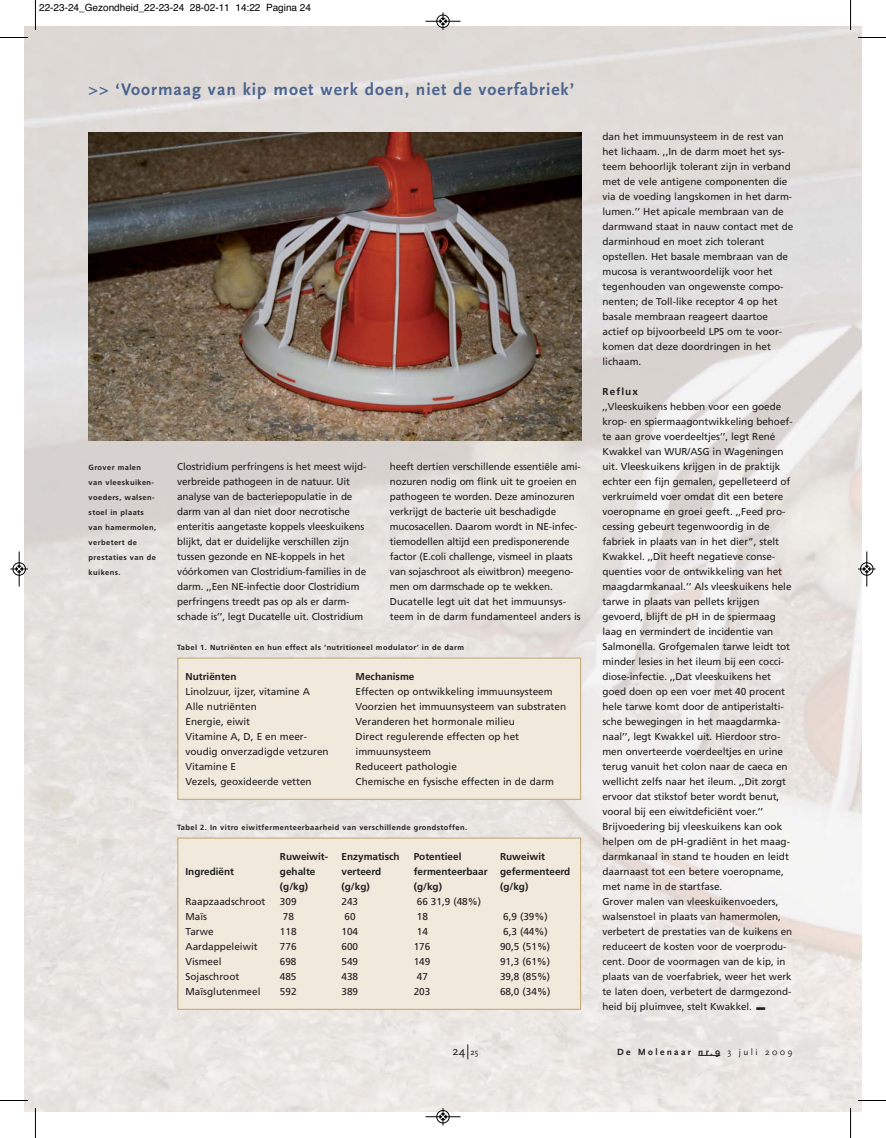
<style>
.page{position:relative;width:886px;height:1138px;background:#fff}
.page>*{position:absolute;margin:0;border:0;box-sizing:border-box;transform-origin:0 0}
.t1{font:35px "Frutiger";color:#231f20}
.t2{font:700 17.5px "Scala Sans";letter-spacing:.055em;color:#4b648f}
.t3{font:12.5px "Scala Sans";color:#231f20}
.t4{font:10px/15px "Frutiger";letter-spacing:-.005em;color:#231f20}
.t5{font:700 10px "Frutiger";color:#231f20}
.t6{font:10px "Helvetica";color:#000}
.t7{font:700 9.38px "Scala Sans";letter-spacing:.25em;color:#231f20}
.t8{font:700 7.5px/15px "Frutiger";letter-spacing:.055em;color:#231f20}
.s1{font-weight:700}
.s2{font-size:8.75px}
.s3{font-weight:400}
</style>
<div class="page">
<img style="left:25px;top:27px;width:836px;height:1084px">
<svg style="left:698px;top:1055px;width:22px;height:1px"></svg>
<svg style="left:468px;top:1044px;width:1px;height:15px"></svg>
<img style="left:89px;top:133px;width:492px;height:307px">
<div style="left:178px;top:659px;width:402px;height:140px;background:#f2e9dd"></div>
<div style="left:177px;top:657px;width:404px;height:143px;border:1px solid #cbaf84"></div>
<div style="left:178px;top:839px;width:402px;height:170px;background:#f2e9dd"></div>
<div style="left:177px;top:837px;width:404px;height:173px;border:1px solid #cbaf84"></div>
<hr style="left:35px;top:0;width:1px;height:30px;background:#000">
<svg style="left:0;top:37px;width:28px;height:1px"></svg>
<hr style="left:850px;top:0;width:1px;height:30px;background:#000">
<svg style="left:858px;top:37px;width:28px;height:1px"></svg>
<hr style="left:35px;top:1108px;width:1px;height:30px;background:#000">
<svg style="left:0;top:1100px;width:28px;height:1px"></svg>
<hr style="left:850px;top:1108px;width:1px;height:30px;background:#000">
<svg style="left:858px;top:1100px;width:28px;height:1px"></svg>
<div style="left:436px;top:15px;width:14px;height:13px;border:1px solid #fff;border-radius:50%"></div>
<hr style="left:425px;top:21px;width:35px;height:1px;background:#000">
<div style="left:437px;top:15px;width:12px;height:13px;border:1px solid #000;border-radius:50%"></div>
<svg style="left:440px;top:12px;width:6px;height:18px"></svg>
<div style="left:436px;top:1110px;width:14px;height:13px;border:1px solid #fff;border-radius:50%"></div>
<hr style="left:425px;top:1117px;width:35px;height:1px;background:#000">
<div style="left:437px;top:1110px;width:12px;height:13px;border:1px solid #000;border-radius:50%"></div>
<svg style="left:440px;top:1108px;width:6px;height:17px"></svg>
<div style="left:13px;top:562px;width:13px;height:14px;border:1px solid #fff;border-radius:50%"></div>
<hr style="left:19px;top:551px;width:1px;height:35px;background:#000">
<div style="left:13px;top:563px;width:13px;height:12px;border:1px solid #000;border-radius:50%"></div>
<svg style="left:10px;top:566px;width:18px;height:6px"></svg>
<div style="left:860px;top:562px;width:13px;height:14px;border:1px solid #fff;border-radius:50%"></div>
<hr style="left:866px;top:551px;width:1px;height:35px;background:#000">
<div style="left:860px;top:563px;width:13px;height:12px;border:1px solid #000;border-radius:50%"></div>
<svg style="left:858px;top:566px;width:17px;height:6px"></svg>
<p class="t6" style="left:39px;top:4px;width:273px">22-23-24_Gezondheid_22-23-24 28-02-11 14:22 Pagina 24</p>
<p class="t2" style="left:89px;top:82px;width:487px">&gt;&gt; ‘Voormaag van kip moet werk doen, niet de voerfabriek’</p>
<p class="t8" style="left:89px;top:460px;width:69px">Grover malen van vleeskuiken&shy;voeders, walsen&shy;stoel in plaats van hamermolen, verbetert de prestaties van de kuikens.</p>
<p class="t4" style="left:177px;top:460px;width:191px">Clostridium perfringens is het meest wijd&shy;verbreide pathogeen in de natuur. Uit analyse van de bacteriepopulatie in de darm van al dan niet door necrotische enteritis aangetaste koppels vleeskuikens blijkt, dat er duidelijke verschillen zijn tussen gezonde en NE-koppels in het vóórkomen van Clostridium-families in de darm. ,,Een NE-infectie door Clostridium perfringens treedt pas op als er darm&shy;schade is’’, legt Ducatelle uit. Clostridium</p>
<p class="t4" style="left:390px;top:460px;width:192px">heeft dertien verschillende essentiële ami&shy;nozuren nodig om flink uit te groeien en pathogeen te worden. Deze aminozuren verkrijgt de bacterie uit beschadigde mucosacellen. Daarom wordt in NE-infec&shy;tiemodellen altijd een predisponerende factor (E.coli challenge, vismeel in plaats van sojaschroot als eiwitbron) meegeno&shy;men om darmschade op te wekken.<br>Ducatelle legt uit dat het immuunsys&shy;teem in de darm fundamenteel anders is</p>
<p class="t8" style="left:177px;top:640px;width:288px">Tabel 1. Nutriënten en hun effect als ‘nutritioneel modulator’ in de darm</p>
<p class="t5" style="left:186px;top:672px;width:53px">Nutriënten</p>
<p class="t5" style="left:356px;top:672px;width:60px">Mechanisme</p>
<p class="t4" style="left:186px;top:685px;width:126px">Linolzuur, ijzer, vitamine A</p>
<p class="t4" style="left:356px;top:685px;width:199px">Effecten op ontwikkeling immuunsysteem</p>
<p class="t4" style="left:186px;top:700px;width:73px">Alle nutriënten</p>
<p class="t4" style="left:356px;top:700px;width:212px">Voorzien het immuunsysteem van substraten</p>
<p class="t4" style="left:186px;top:715px;width:66px">Energie, eiwit</p>
<p class="t4" style="left:356px;top:715px;width:161px">Veranderen het hormonale milieu</p>
<p class="t4" style="left:186px;top:730px;width:123px">Vitamine A, D, E en meer-</p>
<p class="t4" style="left:356px;top:730px;width:165px">Direct regulerende effecten op het</p>
<p class="t4" style="left:186px;top:745px;width:145px">voudig onverzadigde vetzuren</p>
<p class="t4" style="left:356px;top:745px;width:77px">immuunsysteem</p>
<p class="t4" style="left:186px;top:760px;width:52px">Vitamine E</p>
<p class="t4" style="left:356px;top:760px;width:103px">Reduceert pathologie</p>
<p class="t4" style="left:186px;top:775px;width:128px">Vezels, geoxideerde vetten</p>
<p class="t4" style="left:356px;top:775px;width:200px">Chemische en fysische effecten in de darm</p>
<p class="t8" style="left:177px;top:820px;width:291px">Tabel 2. In vitro eiwitfermenteerbaarheid van verschillende grondstoffen.</p>
<p class="t5" style="left:280px;top:852px;width:50px">Ruweiwit-</p>
<p class="t5" style="left:341px;top:852px;width:60px">Enzymatisch</p>
<p class="t5" style="left:414px;top:852px;width:49px">Potentieel</p>
<p class="t5" style="left:500px;top:852px;width:46px">Ruweiwit</p>
<p class="t5" style="left:186px;top:867px;width:50px">Ingrediënt</p>
<p class="t5" style="left:280px;top:867px;width:37px">gehalte</p>
<p class="t5" style="left:341px;top:867px;width:41px">verteerd</p>
<p class="t5" style="left:414px;top:867px;width:158px">fermenteerbaar gefermenteerd</p>
<p class="t5" style="left:280px;top:882px;width:30px">(g/kg)</p>
<p class="t5" style="left:341px;top:882px;width:30px">(g/kg)</p>
<p class="t5" style="left:414px;top:882px;width:30px">(g/kg)</p>
<p class="t5" style="left:500px;top:882px;width:30px">(g/kg)</p>
<p class="t4" style="left:186px;top:895px;width:81px">Raapzaadschroot</p>
<p class="t4" style="left:280px;top:895px;width:18px">309</p>
<p class="t4" style="left:341px;top:895px;width:18px">243</p>
<p class="t4" style="left:417px;top:895px;width:66px">66 31,9 (48%)</p>
<p class="t4" style="left:186px;top:910px;width:23px">Maïs</p>
<p class="t4" style="left:283px;top:910px;width:13px">78</p>
<p class="t4" style="left:344px;top:910px;width:13px">60</p>
<p class="t4" style="left:417px;top:910px;width:13px">18</p>
<p class="t4" style="left:503px;top:910px;width:46px">6,9 (39%)</p>
<p class="t4" style="left:186px;top:925px;width:30px">Tarwe</p>
<p class="t4" style="left:280px;top:925px;width:18px">118</p>
<p class="t4" style="left:341px;top:925px;width:18px">104</p>
<p class="t4" style="left:417px;top:925px;width:13px">14</p>
<p class="t4" style="left:503px;top:925px;width:46px">6,3 (44%)</p>
<p class="t4" style="left:186px;top:940px;width:74px">Aardappeleiwit</p>
<p class="t4" style="left:280px;top:940px;width:18px">776</p>
<p class="t4" style="left:341px;top:940px;width:18px">600</p>
<p class="t4" style="left:414px;top:940px;width:18px">176</p>
<p class="t4" style="left:500px;top:940px;width:52px">90,5 (51%)</p>
<p class="t4" style="left:186px;top:955px;width:37px">Vismeel</p>
<p class="t4" style="left:280px;top:955px;width:18px">698</p>
<p class="t4" style="left:341px;top:955px;width:18px">549</p>
<p class="t4" style="left:414px;top:955px;width:18px">149</p>
<p class="t4" style="left:500px;top:955px;width:52px">91,3 (61%)</p>
<p class="t4" style="left:186px;top:970px;width:55px">Sojaschroot</p>
<p class="t4" style="left:280px;top:970px;width:18px">485</p>
<p class="t4" style="left:341px;top:970px;width:18px">438</p>
<p class="t4" style="left:417px;top:970px;width:13px">47</p>
<p class="t4" style="left:500px;top:970px;width:52px">39,8 (85%)</p>
<p class="t4" style="left:186px;top:985px;width:76px">Maïsglutenmeel</p>
<p class="t4" style="left:280px;top:985px;width:18px">592</p>
<p class="t4" style="left:341px;top:985px;width:18px">389</p>
<p class="t4" style="left:414px;top:985px;width:18px">203</p>
<p class="t4" style="left:500px;top:985px;width:52px">68,0 (34%)</p>
<p class="t4" style="left:602px;top:130px;width:192px">dan het immuunsysteem in de rest van het lichaam. ,,In de darm moet het sys&shy;teem behoorlijk tolerant zijn in verband met de vele antigene componenten die via de voeding langskomen in het darm&shy;lumen.’’ Het apicale membraan van de darmwand staat in nauw contact met de darminhoud en moet zich tolerant opstellen. Het basale membraan van de mucosa is verantwoordelijk voor het tegenhouden van ongewenste compo&shy;nenten; de Toll-like receptor 4 op het basale membraan reageert daartoe actief op bijvoorbeeld LPS om te voor&shy;komen dat deze doordringen in het lichaam.</p>
<p class="t4" style="left:602px;top:385px;width:192px"><span class="s1">Reflux<br></span>,,Vleeskuikens hebben voor een goede krop- en spiermaagontwikkeling behoef&shy;te aan grove voerdeeltjes’’, legt René Kwakkel van WUR/ASG in Wageningen uit. Vleeskuikens krijgen in de praktijk echter een fijn gemalen, gepelleteerd of verkruimeld voer omdat dit een betere voeropname en groei geeft. ,,Feed pro&shy;cessing gebeurt tegenwoordig in de fabriek in plaats van in het dier”, stelt Kwakkel. ,,Dit heeft negatieve conse&shy;quenties voor de ontwikkeling van het maagdarmkanaal.’’ Als vleeskuikens hele tarwe in plaats van pellets krijgen gevoerd, blijft de pH in de spiermaag laag en vermindert de incidentie van Salmonella. Grofgemalen tarwe leidt tot minder lesies in het ileum bij een cocci&shy;diose-infectie. ,,Dat vleeskuikens het goed doen op een voer met 40 procent hele tarwe komt door de antiperistalti&shy;sche bewegingen in het maagdarmka&shy;naal’’, legt Kwakkel uit. Hierdoor stro&shy;men onverteerde voerdeeltjes en urine terug vanuit het colon naar de caeca en wellicht zelfs naar het ileum. ,,Dit zorgt ervoor dat stikstof beter wordt benut, vooral bij een eiwitdeficiënt voer.’’ Brijvoedering bij vleeskuikens kan ook helpen om de pH-gradiënt in het maag&shy;darmkanaal in stand te houden en leidt daarnaast tot een betere voeropname, met name in de startfase.<br>Grover malen van vleeskuikenvoeders, walsenstoel in plaats van hamermolen, verbetert de prestaties van de kuikens en reduceert de kosten voor de voerprodu&shy;cent. Door de voormagen van de kip, in plaats van de voerfabriek, weer het werk te laten doen, verbetert de darmgezond&shy;heid bij pluimvee, stelt Kwakkel.</p>
<p class="t1" style="left:755px;top:991px;width:13px">-</p>
<p class="t3" style="left:452px;top:1045px;width:27px">24 <span class="s2">25</span></p>
<p class="t7" style="left:617px;top:1048px;width:177px">De Molenaar nr.9 <span class="s3">3 juli 2009</span></p>
</div>
